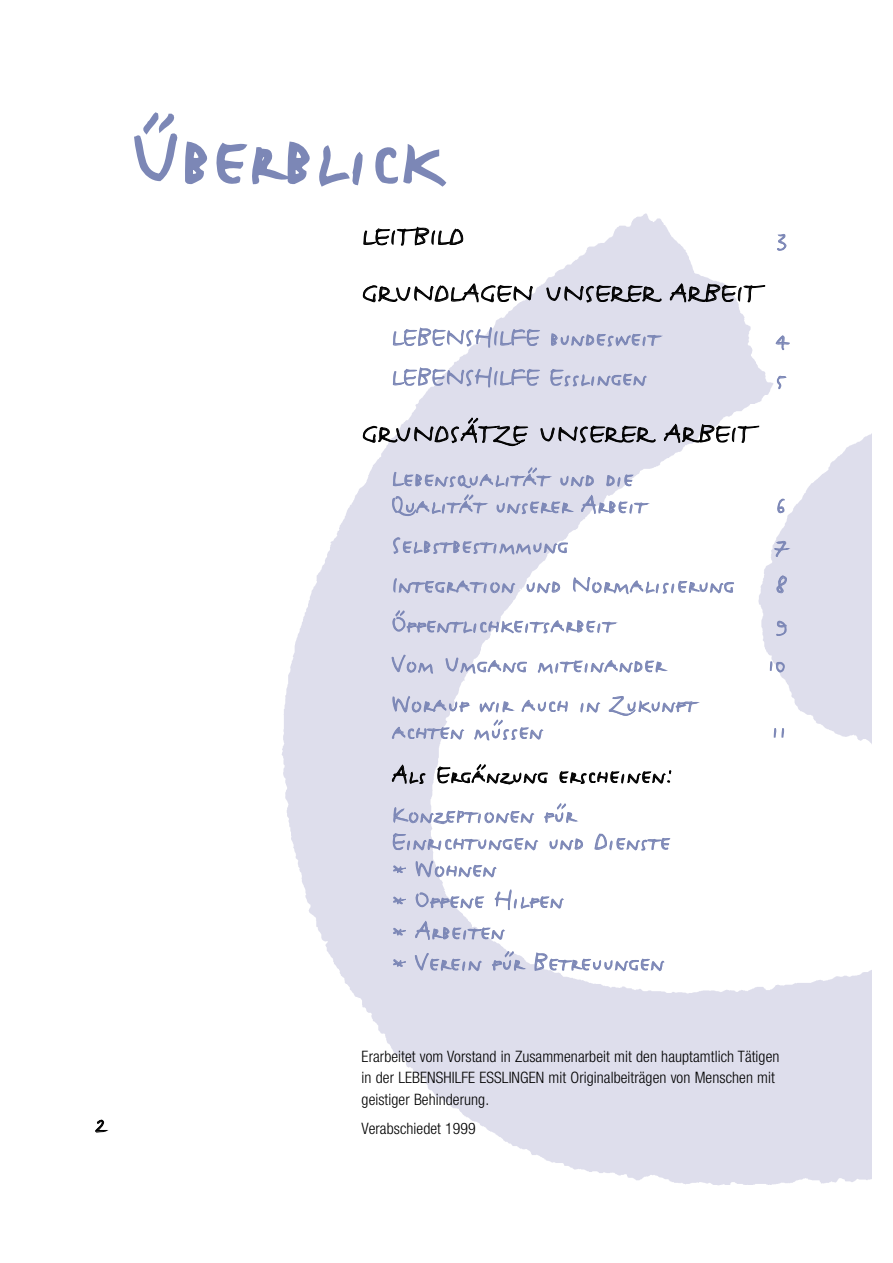
<style>
.page{position:relative;width:893px;height:1263px;background:#fff}
.page>*{position:absolute;margin:0;border:0;box-sizing:border-box;transform-origin:0 0}
.t1{font:108px "FF Justlefthand Caps";letter-spacing:.01em;color:#7c87b6}
.t2{font:31.5px/27px "FF Justlefthand Caps";letter-spacing:.01em;color:#7c87b6}
.t3{font:31.5px "FF Justlefthand Caps";letter-spacing:.01em;color:#000;scale:1.12 1}
.t4{font:31.5px "FF Justlefthand Caps";letter-spacing:.01em;color:#000}
.t5{font:300 condensed 15.75px/21.3px "Helvetica Neue";letter-spacing:.005em;color:#000}
</style>
<div class="page">
<h1 class="t1" style="left:129px;top:82px;width:314px">Überblick</h1>
<p class="t3" style="left:362px;top:215px;width:93px">LEITBILD</p>
<p class="t2" style="left:775px;top:220px;width:14px">3</p>
<p class="t3" style="left:362px;top:272px;width:356px">GRUNDLAGEN UNSERER ARBEIT</p>
<p class="t2" style="left:392px;top:321px;width:269px">LEBENSHILFE bundesweit</p>
<p class="t2" style="left:775px;top:321px;width:14px">4</p>
<p class="t2" style="left:392px;top:361px;width:256px">LEBENSHILFE Esslingen</p>
<p class="t2" style="left:775px;top:361px;width:14px">5</p>
<p class="t3" style="left:362px;top:413px;width:351px">GRUNDSÄTZE UNSERER ARBEIT</p>
<p class="t2" style="left:392px;top:462px;width:256px">Lebensqualität und die<br>Qualität unserer Arbeit</p>
<p class="t2" style="left:775px;top:489px;width:14px">6</p>
<p class="t2" style="left:392px;top:528px;width:178px">Selbstbestimmung</p>
<p class="t2" style="left:775px;top:528px;width:14px">7</p>
<p class="t2" style="left:392px;top:568px;width:344px">Integration und Normalisierung</p>
<p class="t2" style="left:775px;top:568px;width:14px">8</p>
<p class="t2" style="left:392px;top:608px;width:224px">Öffentlichkeitsarbeit</p>
<p class="t2" style="left:775px;top:608px;width:14px">9</p>
<p class="t2" style="left:392px;top:648px;width:274px">Vom Umgang miteinander</p>
<p class="t2" style="left:766px;top:648px;width:22px">10</p>
<p class="t2" style="left:392px;top:687px;width:306px">Worauf wir auch in Zukunft achten müssen</p>
<p class="t2" style="left:770px;top:714px;width:18px">11</p>
<p class="t4" style="left:392px;top:753px;width:282px">Als Ergänzung erscheinen:</p>
<p class="t2" style="left:392px;top:798px;width:280px">Konzeptionen für<br>Einrichtungen und Dienste * Wohnen</p>
<p class="t2" style="left:392px;top:881px;width:273px;line-height:31.2px">* Offene Hilfen<br>* Arbeiten<br>* Verein für Betreuungen</p>
<p class="t3" style="left:93px;top:1103px;width:14px">2</p>
<p class="t5" style="left:361px;top:1048px;width:419px">Erarbeitet vom Vorstand in Zusammenarbeit mit den hauptamtlich Tätigen in der LEBENSHILFE ESSLINGEN mit Originalbeiträgen von Menschen mit geistiger Behinderung.</p>
<p class="t5" style="left:361px;top:1120px;width:116px">Verabschiedet 1999</p>
</div>
